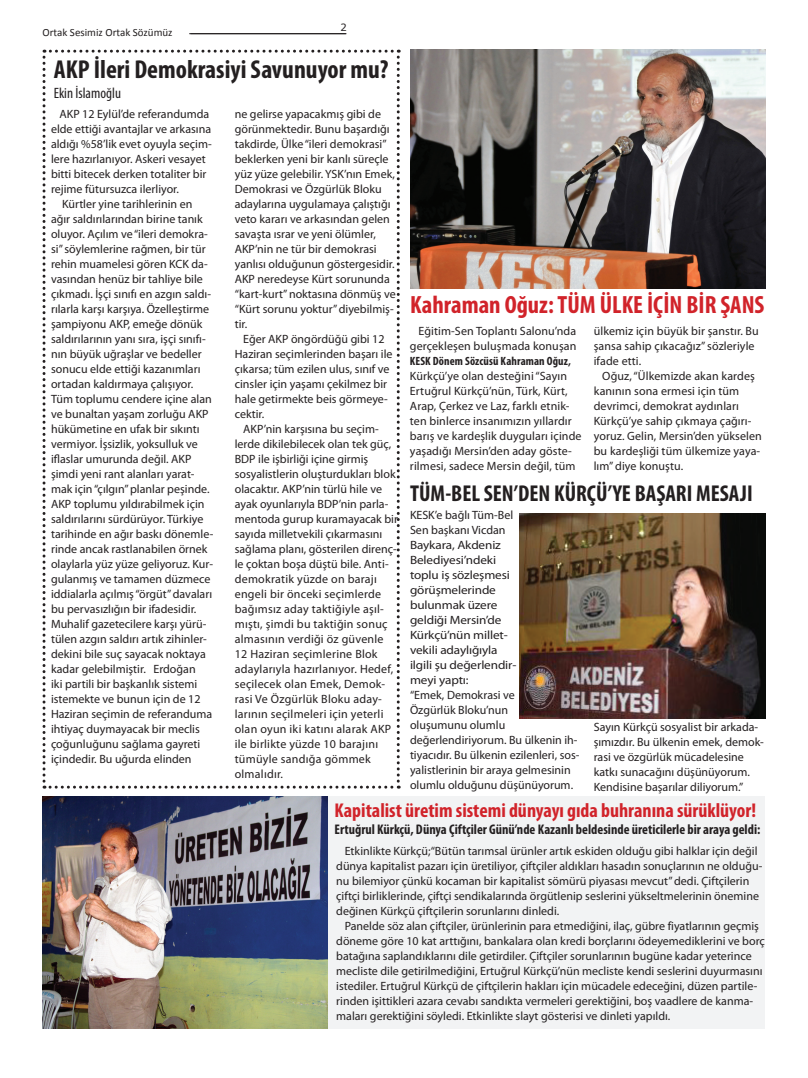
<style>
.page{position:relative;width:808px;height:1078px;background:#fff}
.page>*{position:absolute;margin:0;border:0;box-sizing:border-box;transform-origin:0 0}
.t1{font:700 condensed 26px "Myriad Pro";color:#231f20}
.t2{font:700 condensed 25px "Myriad Pro";color:#d1232a}
.t3{font:700 condensed 23px "Myriad Pro";color:#231f20}
.t4{font:700 condensed 20px "Myriad Pro";color:#d1232a}
.t5{font:condensed 15px "Myriad Pro";color:#231f20}
.t6{font:700 condensed 14px "Myriad Pro";color:#231f20}
.t7{font:12px/15px "Myriad Pro";color:#231f20}
.t8{font:700 condensed 12px "Myriad Pro";letter-spacing:.01em;color:#231f20}
.t9{font:11px "Calibri";color:#231f20}
.t10{font:10px "Verdana";color:#231f20}
</style>
<div class="page">
<hr style="left:189px;top:33px;width:157px;height:1px;background:#231f20">
<svg style="left:43px;top:50px;width:357px;height:738px"></svg>
<div style="left:326px;top:796px;width:439px;height:232px;background:#f2f3f4"></div>
<img style="left:43px;top:796px;width:285px;height:232px">
<img style="left:410px;top:50px;width:355px;height:239px">
<img style="left:520px;top:513px;width:245px;height:205px">
<p class="t9" style="left:43px;top:25px;width:132px">Ortak Sesimiz Ortak Sözümüz</p>
<p class="t10" style="left:341px;top:20px;width:8px">2</p>
<h1 class="t1" style="left:54px;top:53px;width:336px">AKP İleri Demokrasiyi Savunuyor mu?</h1>
<p class="t5" style="left:54px;top:84px;width:69px">Ekin İslamoğlu</p>
<p class="t7" style="left:60px;top:106px;width:151px">AKP 12 Eylül’de referandumda</p>
<p class="t7" style="left:51px;top:121px;width:162px">elde ettiği avantajlar ve arkasına</p>
<p class="t7" style="left:51px;top:136px;width:162px">aldığı %58’lik evet oyuyla seçim-</p>
<p class="t7" style="left:51px;top:151px;width:156px">lere hazırlanıyor. Askeri vesayet</p>
<p class="t7" style="left:51px;top:166px;width:157px">bitti bitecek derken totaliter bir</p>
<p class="t7" style="left:51px;top:181px;width:130px">rejime fütursuzca ilerliyor.</p>
<p class="t7" style="left:62px;top:196px;width:132px">Kürtler yine tarihlerinin en</p>
<p class="t7" style="left:51px;top:211px;width:153px">ağır saldırılarından birine tanık</p>
<p class="t7" style="left:51px;top:226px;width:158px">oluyor. Açılım ve “ileri demokra-</p>
<p class="t7" style="left:51px;top:241px;width:156px">si” söylemlerine rağmen, bir tür</p>
<p class="t7" style="left:51px;top:256px;width:158px">rehin muamelesi gören KCK da-</p>
<p class="t7" style="left:51px;top:271px;width:153px">vasından henüz bir tahliye bile</p>
<p class="t7" style="left:51px;top:286px;width:162px">çıkmadı. İşçi sınıfı en azgın saldı-</p>
<p class="t7" style="left:51px;top:301px;width:160px">rılarla karşı karşıya. Özelleştirme</p>
<p class="t7" style="left:51px;top:316px;width:153px">şampiyonu AKP, emeğe dönük</p>
<p class="t7" style="left:51px;top:331px;width:156px">saldırılarının yanı sıra, işçi sınıfı-</p>
<p class="t7" style="left:51px;top:346px;width:152px">nın büyük uğraşlar ve bedeller</p>
<p class="t7" style="left:51px;top:361px;width:151px">sonucu elde ettiği kazanımları</p>
<p class="t7" style="left:51px;top:376px;width:144px">ortadan kaldırmaya çalışıyor.</p>
<p class="t7" style="left:51px;top:391px;width:162px">Tüm toplumu cendere içine alan</p>
<p class="t7" style="left:51px;top:406px;width:159px">ve bunaltan yaşam zorluğu AKP</p>
<p class="t7" style="left:51px;top:421px;width:150px">hükümetine en ufak bir sıkıntı</p>
<p class="t7" style="left:51px;top:436px;width:148px">vermiyor. İşsizlik, yoksulluk ve</p>
<p class="t7" style="left:51px;top:451px;width:142px">iflaslar umurunda değil. AKP</p>
<p class="t7" style="left:51px;top:466px;width:145px">şimdi yeni rant alanları yarat-</p>
<p class="t7" style="left:51px;top:481px;width:160px">mak için “çılgın” planlar peşinde.</p>
<p class="t7" style="left:51px;top:496px;width:155px">AKP toplumu yıldırabilmek için</p>
<p class="t7" style="left:51px;top:511px;width:154px">saldırılarını sürdürüyor. Türkiye</p>
<p class="t7" style="left:51px;top:526px;width:164px">tarihinde en ağır baskı dönemle-</p>
<p class="t7" style="left:51px;top:541px;width:158px">rinde ancak rastlanabilen örnek</p>
<p class="t7" style="left:51px;top:556px;width:164px">olaylarla yüz yüze geliyoruz. Kur-</p>
<p class="t7" style="left:51px;top:571px;width:161px">gulanmış ve tamamen düzmece</p>
<p class="t7" style="left:51px;top:586px;width:163px">iddialarla açılmış “örgüt” davaları</p>
<p class="t7" style="left:51px;top:601px;width:147px">bu pervasızlığın bir ifadesidir.</p>
<p class="t7" style="left:51px;top:616px;width:157px">Muhalif gazetecilere karşı yürü-</p>
<p class="t7" style="left:51px;top:631px;width:157px">tülen azgın saldırı artık zihinler-</p>
<p class="t7" style="left:51px;top:646px;width:156px">dekini bile suç sayacak noktaya</p>
<p class="t7" style="left:51px;top:661px;width:146px">kadar gelebilmiştir. Erdoğan</p>
<p class="t7" style="left:51px;top:676px;width:148px">iki partili bir başkanlık sistemi</p>
<p class="t7" style="left:51px;top:691px;width:151px">istemekte ve bunun için de 12</p>
<p class="t7" style="left:51px;top:706px;width:163px">Haziran seçimin de referanduma</p>
<p class="t7" style="left:51px;top:721px;width:150px">ihtiyaç duymayacak bir meclis</p>
<p class="t7" style="left:51px;top:736px;width:151px">çoğunluğunu sağlama gayreti</p>
<p class="t7" style="left:51px;top:751px;width:142px">içindedir. Bu uğurda elinden</p>
<p class="t7" style="left:235px;top:106px;width:163px">ne gelirse yapacakmış gibi de görünmektedir. Bunu başardığı takdirde, Ülke “ileri demokrasi” beklerken yeni bir kanlı süreçle yüz yüze gelebilir. YSK’nın Emek,<br>Demokrasi ve Özgürlük Bloku adaylarına uygulamaya çalıştığı veto kararı ve arkasından gelen savaşta ısrar ve yeni ölümler,<br>AKP’nin ne tür bir demokrasi yanlısı olduğunun göstergesidir.<br>AKP neredeyse Kürt sorununda “kart-kurt” noktasına dönmüş ve “Kürt sorunu yoktur” diyebilmiş&shy;tir.</p>
<p class="t7" style="left:235px;top:331px;width:159px;text-indent:9px">Eğer AKP öngördüğü gibi 12<br>Haziran seçimlerinden başarı ile çıkarsa; tüm ezilen ulus, sınıf ve cinsler için yaşamı çekilmez bir hale getirmekte beis görmeye&shy;cektir.</p>
<p class="t7" style="left:235px;top:421px;width:165px;text-indent:9px">AKP’nin karşısına bu seçim&shy;lerde dikilebilecek olan tek güç,<br>BDP ile işbirliği içine girmiş sosyalistlerin oluşturdukları blok olacaktır. AKP’nin türlü hile ve ayak oyunlarıyla BDP’nin parla&shy;mentoda gurup kuramayacak bir sayıda milletvekili çıkarmasını sağlama planı, gösterilen direnç&shy;le çoktan boşa düştü bile. Anti&shy;demokratik yüzde on barajı engeli bir önceki seçimlerde bağımsız aday taktiğiyle aşıl&shy;mıştı, şimdi bu taktiğin sonuç almasının verdiği öz güvenle<br>12 Haziran seçimlerine Blok adaylarıyla hazırlanıyor. Hedef, seçilecek olan Emek, Demok&shy;rasi Ve Özgürlük Bloku aday&shy;larının seçilmeleri için yeterli olan oyun iki katını alarak AKP ile birlikte yüzde 10 barajını tümüyle sandığa gömmek olmalıdır.</p>
<h2 class="t2" style="left:410px;top:289px;width:356px">Kahraman Oğuz: TÜM ÜLKE İÇİN BİR ŞANS</h2>
<p class="t7" style="left:410px;top:323px;width:168px;text-align:right">Eğitim-Sen Toplantı Salonu’nda gerçekleşen buluşmada konuşan</p>
<p class="t8" style="left:410px;top:353px;width:162px">KESK Dönem Sözcüsü Kahraman Oğuz,</p>
<p class="t7" style="left:410px;top:368px;width:173px">Kürkçü’ye olan desteğini “Sayın Ertuğrul Kürkçü’nün, Türk, Kürt, Arap, Çerkez ve Laz, farklı etnik&shy;ten binlerce insanımızın yıllardır barış ve kardeşlik duyguları içinde yaşadığı Mersin’den aday göste&shy;rilmesi, sadece Mersin değil, tüm</p>
<p class="t7" style="left:594px;top:323px;width:167px">ülkemiz için büyük bir şanstır. Bu şansa sahip çıkacağız” sözleriyle ifade etti.</p>
<p class="t7" style="left:594px;top:368px;width:170px;text-indent:9px">Oğuz, “Ülkemizde akan kardeş kanının sona ermesi için tüm devrimci, demokrat aydınları<br>Kürkçü’ye sahip çıkmaya çağırı&shy;yoruz. Gelin, Mersin’den yükselen bu kardeşliği tüm ülkemize yaya&shy;lım” diye konuştu.</p>
<h3 class="t3" style="left:410px;top:478px;width:344px">TÜM-BEL SEN’DEN KÜRÇÜ’YE BAŞARI MESAJI</h3>
<p class="t7" style="left:410px;top:507px;width:171px">KESK’e bağlı Tüm-Bel<br>Sen başkanı Vicdan<br>Baykara, Akdeniz<br>Belediyesi’ndeki<br>toplu iş sözleşmesi görüşmelerinde<br>bulunmak üzere<br>geldiği Mersin’de<br>Kürkçü’nün millet-<br>vekili adaylığıyla<br>ilgili şu değerlendir-<br>meyi yaptı:<br>“Emek, Demokrasi ve<br>Özgürlük Bloku’nun<br>oluşumunu olumlu değerlendiriyorum. Bu ülkenin ih&shy;tiyacıdır. Bu ülkenin ezilenleri, sos&shy;yalistlerinin bir araya gelmesinin olumlu olduğunu düşünüyorum.</p>
<p class="t7" style="left:594px;top:719px;width:172px">Sayın Kürkçü sosyalist bir arkada&shy;şımızdır. Bu ülkenin emek, demok&shy;rasi ve özgürlük mücadelesine katkı sunacağını düşünüyorum.<br>Kendisine başarılar diliyorum.”</p>
<h3 class="t4" style="left:334px;top:797px;width:423px">Kapitalist üretim sistemi dünyayı gıda buhranına sürüklüyor!</h3>
<p class="t6" style="left:334px;top:820px;width:427px">Ertuğrul Kürkçü, Dünya Çiftçiler Günü’nde Kazanlı beldesinde üreticilerle bir araya geldi:</p>
<p class="t7" style="left:336px;top:842px;width:428px;text-indent:9px">Etkinlikte Kürkçü;“Bütün tarımsal ürünler artık eskiden olduğu gibi halklar için değil dünya kapitalist pazarı için üretiliyor, çiftçiler aldıkları hasadın sonuçlarının ne olduğu&shy;nu bilemiyor çünkü kocaman bir kapitalist sömürü piyasası mevcut” dedi. Çiftçilerin çiftçi birliklerinde, çiftçi sendikalarında örgütlenip seslerini yükseltmelerinin önemine değinen Kürkçü çiftçilerin sorunlarını dinledi.</p>
<p class="t7" style="left:336px;top:917px;width:430px;text-indent:9px">Panelde söz alan çiftçiler, ürünlerinin para etmediğini, ilaç, gübre fiyatlarının geçmiş döneme göre 10 kat arttığını, bankalara olan kredi borçlarını ödeyemediklerini ve borç batağına saplandıklarını dile getirdiler. Çiftçiler sorunlarının bugüne kadar yeterince mecliste dile getirilmediğini, Ertuğrul Kürkçü’nün mecliste kendi seslerini duyurmasını istediler. Ertuğrul Kürkçü de çiftçilerin hakları için mücadele edeceğini, düzen partile&shy;rinden işittikleri azara cevabı sandıkta vermeleri gerektiğini, boş vaadlere de kanma&shy;maları gerektiğini söyledi. Etkinlikte slayt gösterisi ve dinleti yapıldı.</p>
</div>
